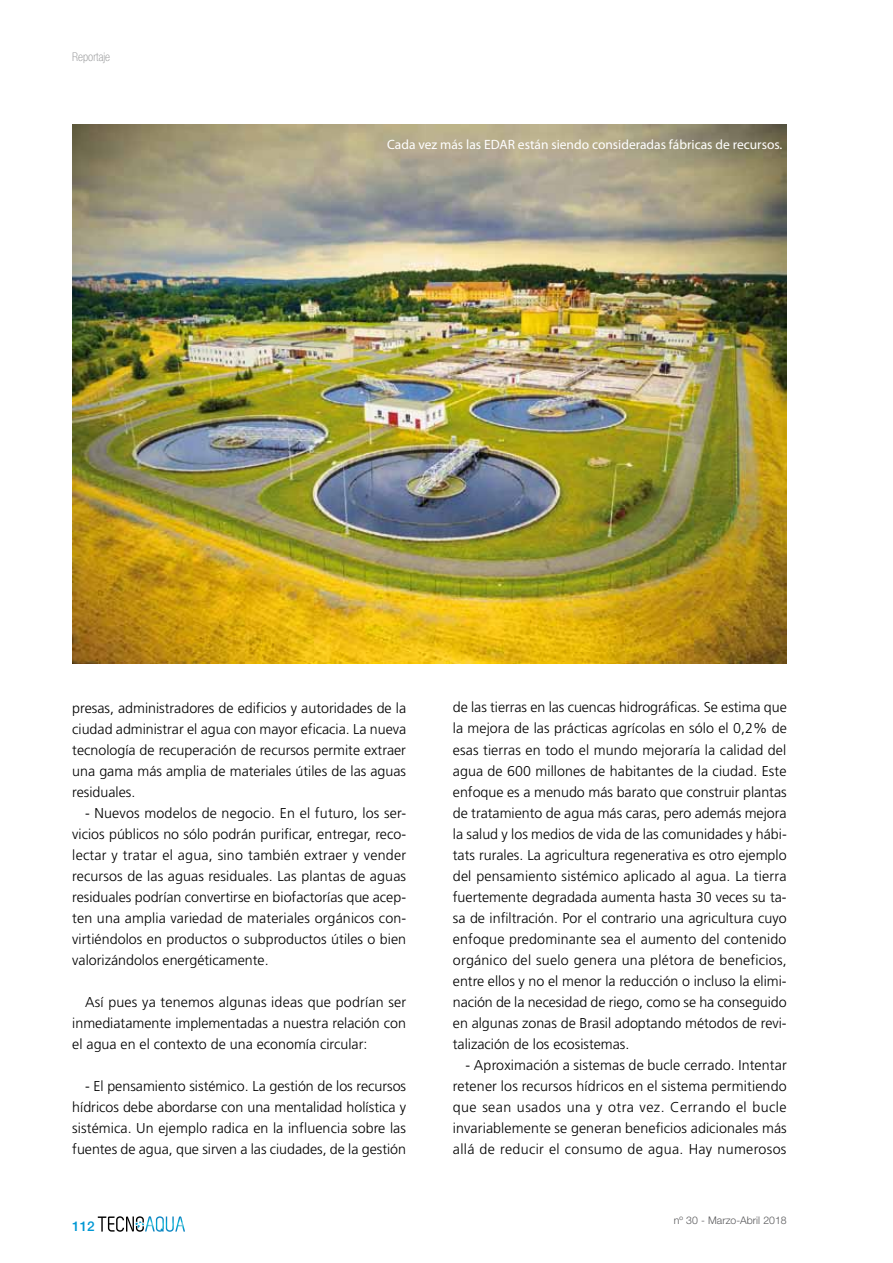
<style>
.page{position:relative;width:893px;height:1263px;background:#fff}
.page>*{position:absolute;margin:0;border:0;box-sizing:border-box;transform-origin:0 0}
.t1{font:300 14.25px/21px "Frutiger";color:#000;text-align:justify}
.t2{font:13.5px "Myriad Pro";color:#fff}
.t3{font:500 13.5px "Helvetica Neue LT Std";color:#0098d4}
.t4{font:100 condensed 12px "Helvetica Neue LT Std";color:#87888a}
.t5{font:300 10.5px "Helvetica Neue LT Std";color:#58585a}
</style>
<div class="page">
<svg style="left:98px;top:1216px;width:87px;height:16px"></svg>
<img style="left:72px;top:124px;width:715px;height:539px">
<p class="t4" style="left:72px;top:50px;width:39px">Reportaje</p>
<p class="t2" style="left:387px;top:137px;width:397px">Cada vez más las EDAR están siendo consideradas fábricas de recursos.</p>
<p class="t1" style="left:72px;top:697px;width:335px">presas, administradores de edificios y autoridades de la ciudad administrar el agua con mayor eficacia. La nueva tecnología de recuperación de recursos permite extraer una gama más amplia de materiales útiles de las aguas residuales.</p>
<p class="t1" style="left:72px;top:802px;width:335px;text-indent:13px">- Nuevos modelos de negocio. En el futuro, los ser&shy;vicios públicos no sólo podrán purificar, entregar, reco&shy;lectar y tratar el agua, sino también extraer y vender recursos de las aguas residuales. Las plantas de aguas residuales podrían convertirse en biofactorías que acep&shy;ten una amplia variedad de materiales orgánicos con&shy;virtiéndolos en productos o subproductos útiles o bien valorizándolos energéticamente.</p>
<p class="t1" style="left:72px;top:991px;width:335px;text-indent:13px">Así pues ya tenemos algunas ideas que podrían ser inmediatamente implementadas a nuestra relación con el agua en el contexto de una economía circular:</p>
<p class="t1" style="left:72px;top:1075px;width:335px;text-indent:13px">- El pensamiento sistémico. La gestión de los recursos hídricos debe abordarse con una mentalidad holística y sistémica. Un ejemplo radica en la influencia sobre las fuentes de agua, que sirven a las ciudades, de la gestión</p>
<p class="t3" style="left:72px;top:1218px;width:24px">112</p>
<p class="t1" style="left:453px;top:697px;width:335px">de las tierras en las cuencas hidrográficas. Se estima que la mejora de las prácticas agrícolas en sólo el 0,2% de esas tierras en todo el mundo mejoraría la calidad del agua de 600 millones de habitantes de la ciudad. Este enfoque es a menudo más barato que construir plantas de tratamiento de agua más caras, pero además mejora la salud y los medios de vida de las comunidades y hábi&shy;tats rurales. La agricultura regenerativa es otro ejemplo del pensamiento sistémico aplicado al agua. La tierra fuertemente degradada aumenta hasta 30 veces su ta&shy;sa de infiltración. Por el contrario una agricultura cuyo enfoque predominante sea el aumento del contenido orgánico del suelo genera una plétora de beneficios, entre ellos y no el menor la reducción o incluso la elimi&shy;nación de la necesidad de riego, como se ha conseguido en algunas zonas de Brasil adoptando métodos de revi&shy;talización de los ecosistemas.</p>
<p class="t1" style="left:453px;top:1054px;width:335px;text-indent:13px">- Aproximación a sistemas de bucle cerrado. Intentar retener los recursos hídricos en el sistema permitiendo que sean usados una y otra vez. Cerrando el bucle invariablemente se generan beneficios adicionales más allá de reducir el consumo de agua. Hay numerosos</p>
<p class="t5" style="left:674px;top:1213px;width:114px">nº 30 - Marzo-Abril 2018</p>
</div>
